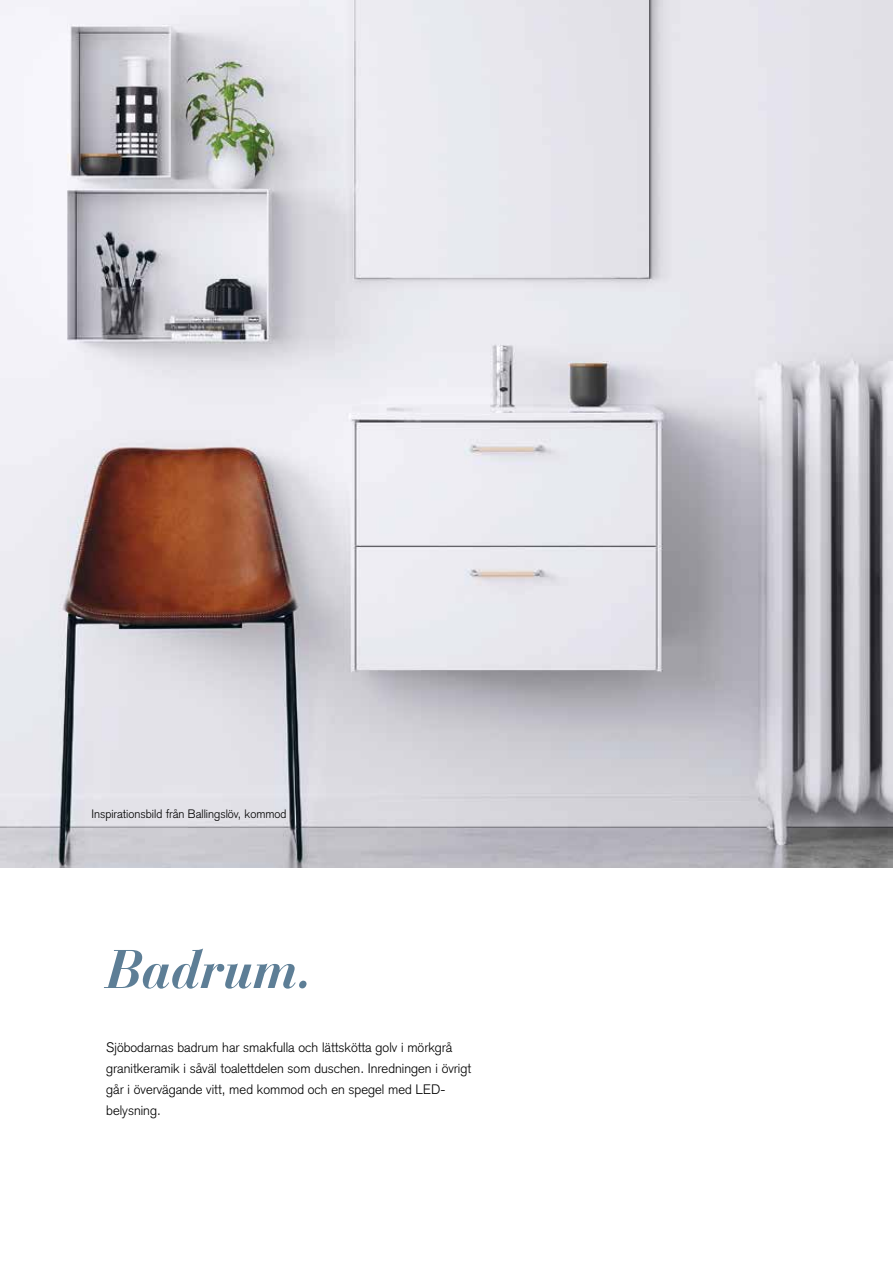
<style>
.page{position:relative;width:893px;height:1263px;background:#fff}
.page>*{position:absolute;margin:0;border:0;box-sizing:border-box;transform-origin:0 0}
.t1{font:italic 700 54px "Bauer Bodoni Std";letter-spacing:-.015em;color:#5d7e96}
.t2{font:300 13.5px/21px "Akzidenz Grotesk";color:#000}
.t3{font:300 12px "Akzidenz Grotesk";color:#000}
</style>
<div class="page">
<img style="left:0;top:0;width:893px;height:867px">
<p class="t3" style="left:91px;top:807px;width:197px">Inspirationsbild från Ballingslöv, kommod</p>
<h1 class="t1" style="left:106px;top:936px;width:208px">Badrum.</h1>
<p class="t2" style="left:106px;top:1037px;width:366px">Sjöbodarnas badrum har smakfulla och lättskötta golv i mörkgrå granitkeramik i såväl toalettdelen som duschen. Inredningen i övrigt går i övervägande vitt, med kommod och en spegel med LED&shy;belysning.</p>
</div>
